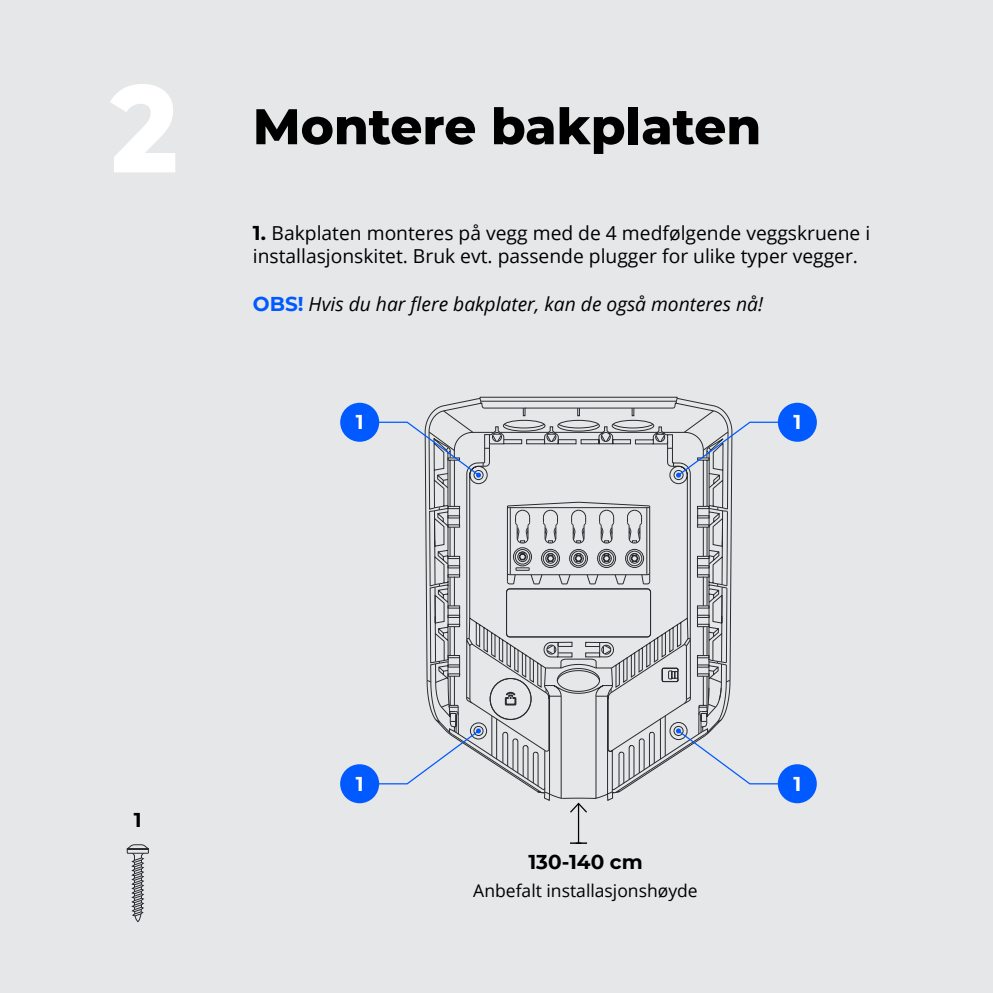
<style>
.page{position:relative;width:993px;height:993px;background:#fff}
.page>*{position:absolute;margin:0;border:0;box-sizing:border-box;transform-origin:0 0}
.t1{font:800 123.75px "Montserrat";color:#fff;scale:.91 1}
.Heading{font:800 50px "Montserrat";color:#000}
.t2{font:700 20px "Montserrat";color:#000}
.t3{font:700 20px "Montserrat";color:#fff}
.t4{font:19.25px/23px "Open Sans";color:#000}
.t5{font:italic 19.25px "Open Sans";color:#000}
.t6{font:17.5px "Open Sans";color:#000}
.s1{font-family:"Montserrat";font-weight:700;font-size:20px}
.s2{font-family:"Montserrat";font-weight:700;font-style:normal;font-size:20px;color:#005aff}
</style>
<div class="page">
<div style="left:0;top:0;width:992px;height:992px;background:#e6e7e8"></div>
<svg style="left:480px;top:402px;width:210px;height:8px"></svg>
<hr style="left:577px;top:803px;width:2px;height:39px;background:#000">
<svg style="left:570px;top:842px;width:17px;height:1px"></svg>
<svg style="left:126px;top:844px;width:23px;height:78px"></svg>
<svg style="left:376px;top:410px;width:401px;height:403px"></svg>
<div style="left:340px;top:402px;width:39px;height:39px;background:#005aff;border-radius:50%"></div>
<div style="left:340px;top:764px;width:39px;height:39px;background:#005aff;border-radius:50%"></div>
<div style="left:777px;top:402px;width:39px;height:39px;background:#005aff;border-radius:50%"></div>
<div style="left:777px;top:764px;width:39px;height:39px;background:#005aff;border-radius:50%"></div>
<p class="t1" style="left:110px;top:38px;width:76px">2</p>
<p class="Heading" style="left:253px;top:90px;width:509px">Montere bakplaten</p>
<p class="t4" style="left:253px;top:220px;width:618px"><span class="s1">1.</span> Bakplaten monteres på vegg med de 4 medfølgende veggskruene i installasjonskitet. Bruk evt. passende plugger for ulike typer vegger.</p>
<p class="t5" style="left:253px;top:290px;width:511px"><span class="s2">OBS!</span> Hvis du har flere bakplater, kan de også monteres nå!</p>
<p class="t3" style="left:355px;top:408px;width:9px">1</p>
<p class="t3" style="left:793px;top:408px;width:9px">1</p>
<p class="t2" style="left:134px;top:805px;width:9px">1</p>
<p class="t3" style="left:355px;top:769px;width:9px">1</p>
<p class="t2" style="left:528px;top:846px;width:116px">130-140 cm</p>
<p class="t6" style="left:473px;top:878px;width:226px">Anbefalt installasjonshøyde</p>
<p class="t3" style="left:793px;top:769px;width:9px">1</p>
</div>
